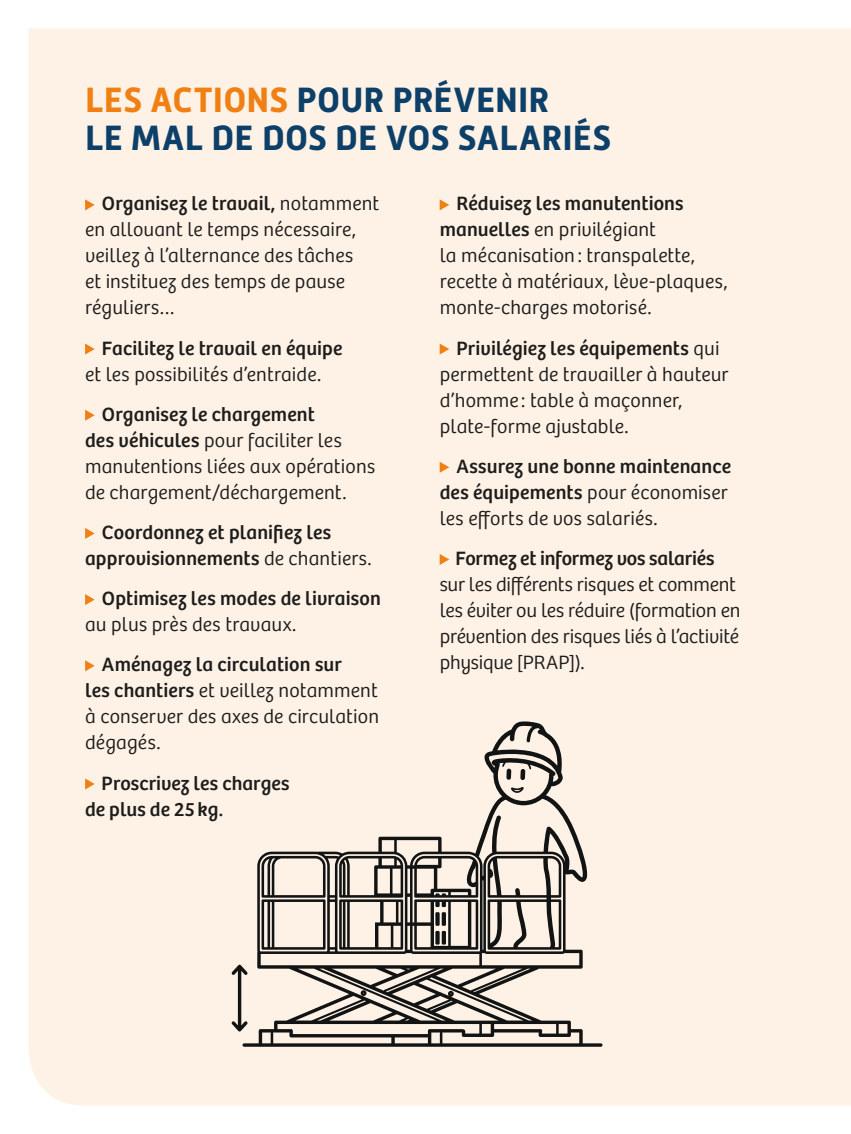
<style>
.page{position:relative;width:851px;height:1134px;background:#fff}
.page>*{position:absolute;margin:0;border:0;box-sizing:border-box;transform-origin:0 0}
.t1{font:700 36px/38px "Mic 32 New";letter-spacing:.005em;color:#0d4069}
.t2{font:300 20px/26px "Bree";letter-spacing:.005em;color:#1d1d1b}
.t3{font:20px/26px "Bree";letter-spacing:.005em;color:#1d1d1b}
.s1{color:#f08013}
.s2{font-weight:400}
.s3{font-weight:300}
</style>
<div class="page">
<div style="left:28px;top:28px;width:822px;height:1078px;background:#fef2e7"></div>
<svg style="left:85px;top:199px;width:10px;height:11px"></svg>
<svg style="left:85px;top:343px;width:10px;height:12px"></svg>
<svg style="left:85px;top:410px;width:10px;height:11px"></svg>
<svg style="left:85px;top:528px;width:10px;height:11px"></svg>
<svg style="left:85px;top:594px;width:10px;height:11px"></svg>
<svg style="left:85px;top:660px;width:10px;height:11px"></svg>
<svg style="left:85px;top:778px;width:10px;height:11px"></svg>
<svg style="left:439px;top:199px;width:10px;height:11px"></svg>
<svg style="left:439px;top:343px;width:10px;height:12px"></svg>
<svg style="left:439px;top:462px;width:10px;height:11px"></svg>
<svg style="left:439px;top:554px;width:10px;height:11px"></svg>
<svg style="left:242px;top:721px;width:360px;height:326px;background:#cec4bc"></svg>
<svg style="left:231px;top:965px;width:17px;height:66px"></svg>
<h1 class="t1" style="left:85px;top:81px;width:527px"><span class="s1">LES ACTIONS</span> POUR PRÉVENIR<br>LE MAL DE DOS DE VOS SALARIÉS</h1>
<p class="t2" style="left:85px;top:191px;width:295px;text-indent:17px"><span class="s2">Organisez le travail,</span> notamment en allouant le temps nécessaire, veillez à l’alternance des tâches<br>et instituez des temps de pause réguliers…</p>
<p class="t3" style="left:102px;top:335px;width:242px">Facilitez le travail en équipe</p>
<p class="t2" style="left:85px;top:361px;width:237px">et les possibilités d’entraide.</p>
<p class="t2" style="left:85px;top:401px;width:291px;text-indent:17px"><span class="s2">Organisez le chargement<br>des véhicules</span> pour faciliter les manutentions liées aux opérations de chargement/déchargement.</p>
<p class="t3" style="left:85px;top:519px;width:288px;text-indent:17px">Coordonnez et planifiez les approvisionnements <span class="s3">de chantiers.</span></p>
<p class="t3" style="left:102px;top:586px;width:280px">Optimisez les modes de livraison</p>
<p class="t2" style="left:85px;top:612px;width:213px">au plus près des travaux.</p>
<p class="t2" style="left:85px;top:652px;width:295px;text-indent:17px"><span class="s2">Aménagez la circulation sur<br>les chantiers</span> et veillez notamment à conserver des axes de circulation dégagés.</p>
<p class="t3" style="left:85px;top:770px;width:206px;text-indent:16px">Proscrivez les charges de plus de 25kg.</p>
<p class="t2" style="left:439px;top:191px;width:289px;text-indent:17px"><span class="s2">Réduisez les manutentions manuelles</span> en privilégiant<br>la mécanisation : transpalette, recette à matériaux, lève-plaques, monte-charges motorisé.</p>
<p class="t2" style="left:439px;top:335px;width:290px;text-indent:17px"><span class="s2">Privilégiez les équipements</span> qui permettent de travailler à hauteur d’homme : table à maçonner, plate-forme ajustable.</p>
<p class="t3" style="left:439px;top:453px;width:293px;text-indent:17px">Assurez une bonne maintenance des équipements <span class="s3">pour économiser les efforts de vos salariés.</span></p>
<p class="t3" style="left:455px;top:545px;width:261px">Formez et informez vos salariés</p>
<p class="t2" style="left:439px;top:572px;width:302px">sur les différents risques et comment les éviter ou les réduire (formation en prévention des risques liés à l’activité physique [PRAP]).</p>
</div>
